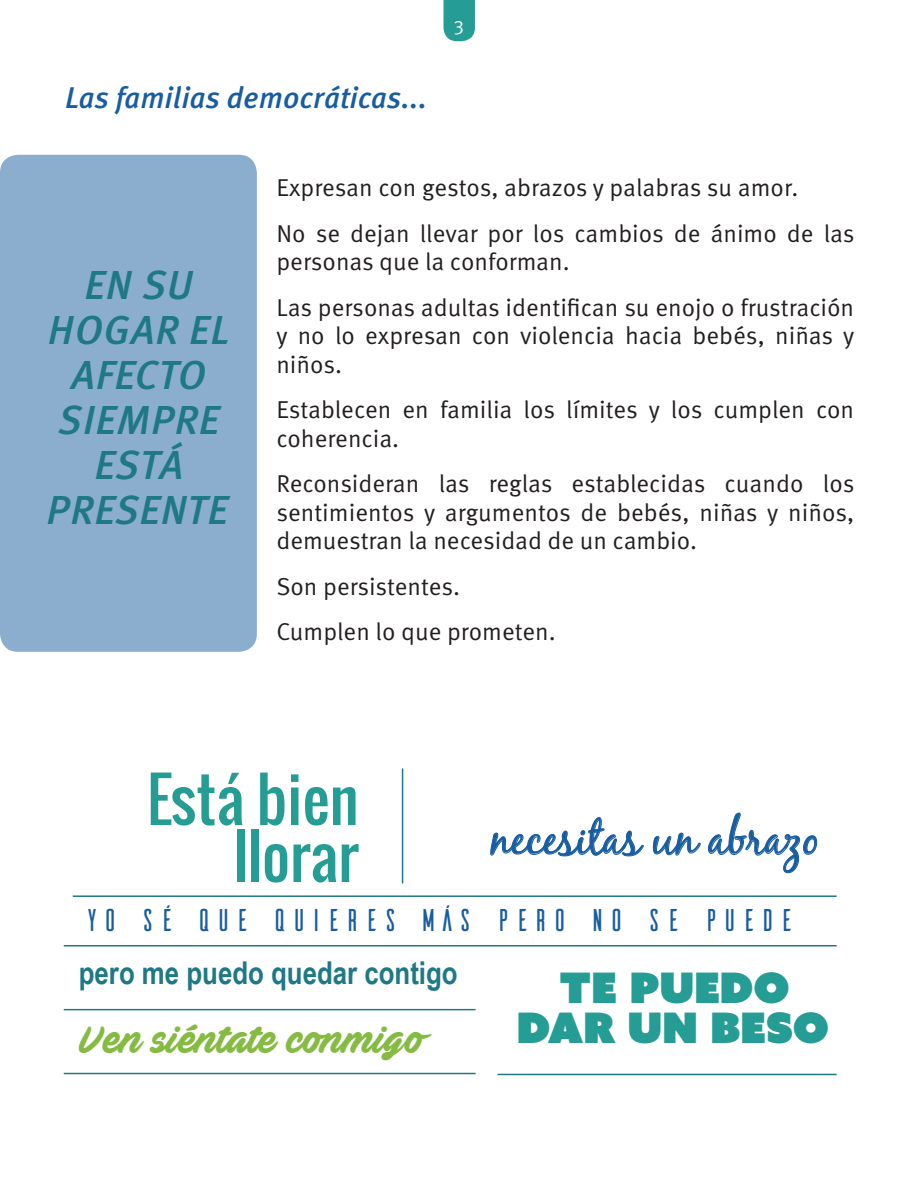
<style>
.page{position:relative;width:918px;height:1188px;background:#fff}
.page>*{position:absolute;margin:0;border:0;box-sizing:border-box;transform-origin:0 0}
.t1{font:60px/57px "Oswald";color:#259d94;text-align:right}
.t2{font:46.5px "Black Jack";color:#185da0}
.t3{font:42px/40.5px "Azo Sans Uber";color:#259d94;text-align:center}
.t4{font:italic 500 40.5px/45px "Meta Pro";letter-spacing:.02em;color:#1e7886;text-align:center}
.t5{font:37.5px "Ave Fedan PERSONALUSEONLY";color:#85bb43}
.t6{font:31.5px "Ailerons";color:#185da0}
.t7{font:700 31.5px "Arial Narrow";color:#1e7886}
.t8{font:italic 500 30px "Meta Pro";color:#185da0}
.t9{font:24.45px/28.5px "Meta Pro";color:#231f20}
.t10{font:19.5px "Meta Pro";color:#fff}
</style>
<div class="page">
<svg style="left:443px;top:0;width:32px;height:41px"></svg>
<div style="left:0;top:155px;width:257px;height:497px;background:#8baecf;border-radius:18px"></div>
<svg style="left:490px;top:817px;width:154px;height:40px"></svg>
<svg style="left:653px;top:832px;width:48px;height:24px"></svg>
<svg style="left:708px;top:813px;width:109px;height:60px"></svg>
<hr style="left:73px;top:895px;width:764px;height:2px;background:#1e7886">
<hr style="left:402px;top:768px;width:1px;height:115px;background:#1e7886">
<hr style="left:64px;top:945px;width:773px;height:1px;background:#1e7886">
<hr style="left:64px;top:1009px;width:412px;height:1px;background:#1e7886">
<hr style="left:64px;top:1073px;width:412px;height:1px;background:#1e7886">
<hr style="left:497px;top:1074px;width:340px;height:1px;background:#1e7886">
<p class="t8" style="left:65px;top:79px;width:364px">Las familias democráticas...</p>
<p class="t10" style="left:454px;top:12px;width:12px">3</p>
<h3 class="t4" style="left:47px;top:264px;width:184px">EN SU<br>HOGAR EL<br>AFECTO<br>SIEMPRE<br>ESTÁ<br>PRESENTE</h3>
<p class="t9" style="left:276px;top:166px;width:580px;line-height:45.5px">Expresan con gestos, abrazos y palabras su amor.<br>No se dejan llevar por los cambios de ánimo de las</p>
<p class="t9" style="left:276px;top:240px;width:579px;line-height:45.5px">personas que la conforman.<br>Las personas adultas identifican su enojo o frustración</p>
<p class="t9" style="left:276px;top:322px;width:580px">y no lo expresan con violencia hacia bebés, niñas y niños.</p>
<p class="t9" style="left:276px;top:396px;width:579px">Establecen en familia los límites y los cumplen con coherencia.</p>
<p class="t9" style="left:276px;top:470px;width:580px;text-align:justify">Reconsideran las reglas establecidas cuando los sentimientos y argumentos de bebés, niñas y niños, demuestran la necesidad de un cambio.</p>
<p class="t9" style="left:276px;top:564px;width:281px;line-height:45.5px">Son persistentes.<br>Cumplen lo que prometen.</p>
<h1 class="t1" style="left:147px;top:771px;width:213px">Está bien llorar</h1>
<p class="t6" style="left:83px;top:905px;width:714px">YO SÉ QUE QUIERES MÁS PERO NO SE PUEDE</p>
<p class="t7" style="left:79px;top:949px;width:380px">pero me puedo quedar contigo</p>
<h3 class="t5" style="left:79px;top:1016px;width:347px">Ven siéntate conmigo</h3>
<h2 class="t2" style="left:491px;top:810px;width:330px">necesitas un abrazo</h2>
<h3 class="t3" style="left:517px;top:967px;width:314px">TE PUEDO<br>DAR UN BESO</h3>
</div>
